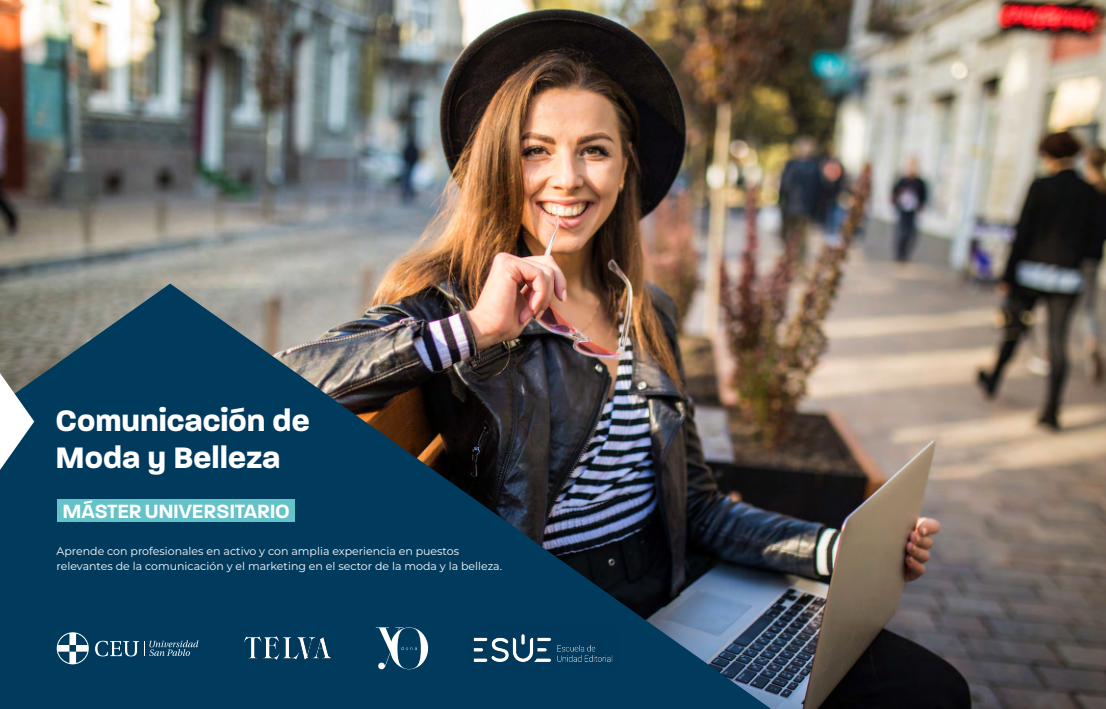
<style>
.page{position:relative;width:1106px;height:709px;background:#fff}
.page>*{position:absolute;margin:0;border:0;box-sizing:border-box;transform-origin:0 0}
.t1{font:700 32px/37px "Paralucent";color:#fff}
.t2{font:600 20.7px "Paralucent";letter-spacing:-.01em;color:#fff}
.t3{font:11px/15px "Montserrat";color:#fff}
</style>
<div class="page">
<img style="left:0;top:0;width:1106px;height:709px">
<img style="left:0;top:283px;width:771px;height:426px">
<svg style="left:0;top:373px;width:34px;height:97px"></svg>
<div style="left:57px;top:499px;width:238px;height:23px;background:#64c2c9"></div>
<svg style="left:95px;top:640px;width:103px;height:16px;background:#386580"></svg>
<svg style="left:57px;top:632px;width:32px;height:32px"></svg>
<svg style="left:376px;top:627px;width:52px;height:42px"></svg>
<img style="left:468px;top:627px;width:151px;height:42px">
<img style="left:244px;top:636px;width:87px;height:24px">
<h1 class="t1" style="left:56px;top:402px;width:256px">Comunicación de<br>Moda y Belleza</h1>
<h2 class="t2" style="left:62px;top:498px;width:229px">MÁSTER UNIVERSITARIO</h2>
<p class="t3" style="left:56px;top:543px;width:447px">Aprende con profesionales en activo y con amplia experiencia en puestos relevantes de la comunicación y el marketing en el sector de la moda y la belleza.</p>
</div>
